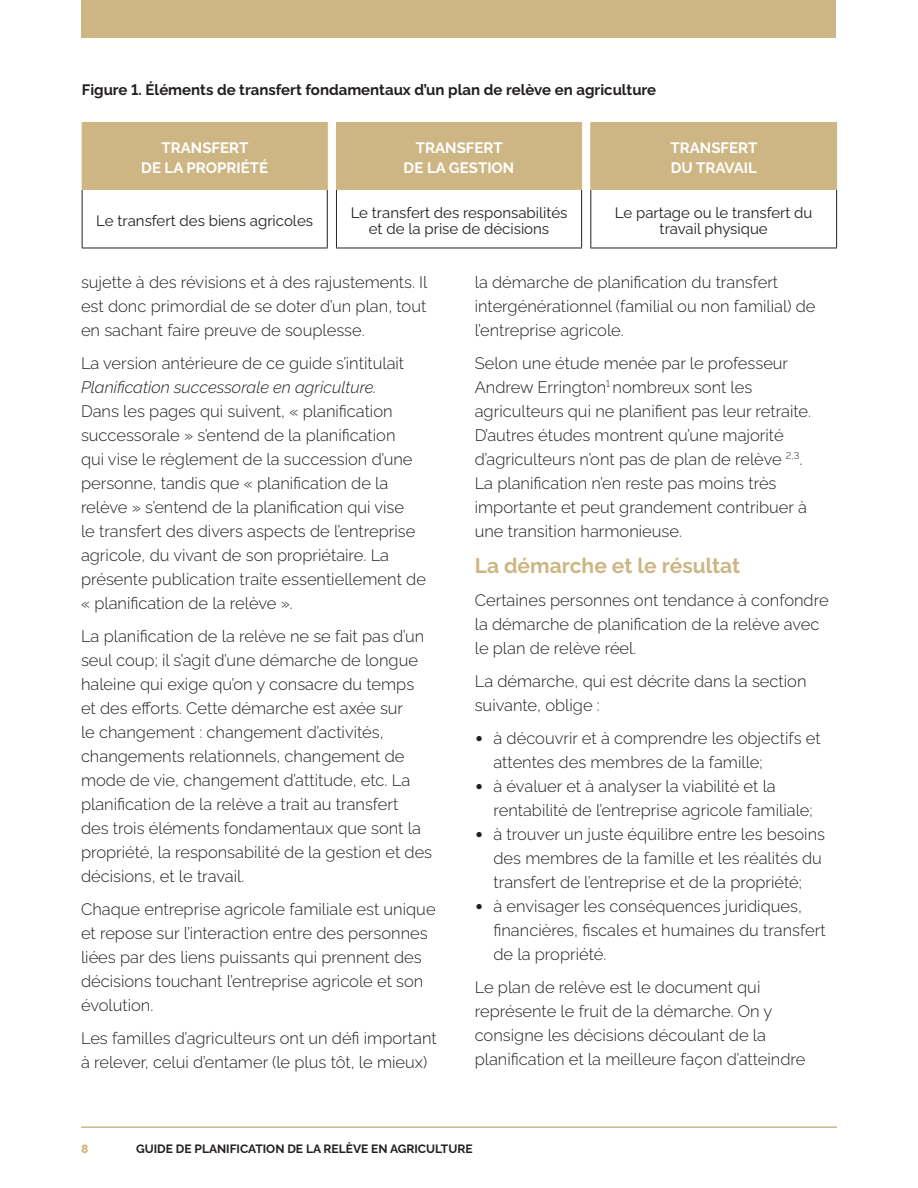
<style>
.page{position:relative;width:918px;height:1188px;background:#fff}
.page>*{position:absolute;margin:0;border:0;box-sizing:border-box;transform-origin:0 0}
._2019_Subheads_PN_45{font:700 21px "Algomabeta";color:#cdb684}
._2019_Text_style{font:300 16.5px/24px "Algomabeta";color:#231f20}
.t1{font:15px/16.5px "Algomabeta";color:#231f20;text-align:center}
._2019_Figure_Heads{font:700 15px "Algomabeta";color:#231f20}
.t2{font:700 15px/19.5px "Algomabeta";color:#fff;text-align:center}
.t3{font:700 12px "Algomabeta";color:#231f20}
.t4{font:800 12px "Algomabeta";color:#cdb684}
.s1{font-style:italic}
.s2{font-weight:800;font-size:24px}
</style>
<div class="page">
<div style="left:82px;top:0;width:754px;height:38px;background:#cdb684"></div>
<hr style="left:81px;top:1126px;width:756px;height:2px;background:#cdb684">
<div style="left:83px;top:123px;width:753px;height:66px;background:#cdb684"></div>
<hr style="left:327px;top:190px;width:1px;height:58px;background:#231f20">
<hr style="left:336px;top:190px;width:1px;height:58px;background:#231f20">
<hr style="left:581px;top:190px;width:1px;height:58px;background:#231f20">
<hr style="left:590px;top:190px;width:1px;height:58px;background:#231f20">
<hr style="left:82px;top:190px;width:1px;height:58px;background:#231f20">
<hr style="left:836px;top:190px;width:1px;height:58px;background:#231f20">
<hr style="left:82px;top:122px;width:246px;height:1px;background:#cdb684">
<hr style="left:82px;top:123px;width:1px;height:66px;background:#cdb684">
<hr style="left:327px;top:123px;width:1px;height:66px;background:#cdb684">
<hr style="left:336px;top:122px;width:246px;height:1px;background:#cdb684">
<hr style="left:336px;top:123px;width:1px;height:66px;background:#cdb684">
<hr style="left:581px;top:123px;width:1px;height:66px;background:#cdb684">
<hr style="left:82px;top:189px;width:246px;height:1px;background:#cdb684">
<hr style="left:336px;top:189px;width:246px;height:1px;background:#cdb684">
<hr style="left:590px;top:122px;width:247px;height:1px;background:#cdb684">
<hr style="left:590px;top:123px;width:1px;height:66px;background:#cdb684">
<hr style="left:836px;top:123px;width:1px;height:66px;background:#cdb684">
<hr style="left:590px;top:189px;width:247px;height:1px;background:#cdb684">
<hr style="left:82px;top:248px;width:246px;height:1px;background:#231f20">
<hr style="left:336px;top:248px;width:246px;height:1px;background:#231f20">
<hr style="left:590px;top:248px;width:247px;height:1px;background:#231f20">
<p class="_2019_Figure_Heads" style="left:82px;top:78px;width:576px">Figure 1. Éléments de transfert fondamentaux d’un plan de relève en agriculture</p>
<p class="t2" style="left:141px;top:137px;width:128px">TRANSFERT<br>DE LA PROPRIÉTÉ</p>
<p class="t2" style="left:404px;top:137px;width:112px">TRANSFERT<br>DE LA GESTION</p>
<p class="t2" style="left:671px;top:137px;width:88px;text-align:left">TRANSFERT<br>DU TRAVAIL</p>
<p class="t1" style="left:96px;top:211px;width:218px">Le transfert des biens agricoles</p>
<p class="t1" style="left:351px;top:202px;width:218px">Le transfert des responsabilités et de la prise de décisions</p>
<p class="t1" style="left:615px;top:202px;width:199px">Le partage ou le transfert du travail physique</p>
<p class="_2019_Text_style" style="left:81px;top:268px;width:348px;text-align:justify">sujette à des révisions et à des rajustements. Il est donc primordial de se doter d’un plan, tout en sachant faire preuve de souplesse.</p>
<p class="_2019_Text_style" style="left:81px;top:349px;width:346px">La version antérieure de ce guide s’intitulait <span class="s1">Planification successorale en agriculture.<br></span>Dans les pages qui suivent, « planification successorale » s’entend de la planification<br>qui vise le règlement de la succession d’une personne, tandis que « planification de la relève » s’entend de la planification qui vise<br>le transfert des divers aspects de l’entreprise agricole, du vivant de son propriétaire. La présente publication traite essentiellement de « planification de la relève ».</p>
<p class="_2019_Text_style" style="left:81px;top:622px;width:353px">La planification de la relève ne se fait pas d’un seul coup; il s’agit d’une démarche de longue haleine qui exige qu’on y consacre du temps et des efforts. Cette démarche est axée sur<br>le changement : changement d’activités, changements relationnels, changement de mode de vie, changement d’attitude, etc. La planification de la relève a trait au transfert<br>des trois éléments fondamentaux que sont la propriété, la responsabilité de la gestion et des décisions, et le travail.</p>
<p class="_2019_Text_style" style="left:81px;top:895px;width:356px">Chaque entreprise agricole familiale est unique et repose sur l’interaction entre des personnes liées par des liens puissants qui prennent des décisions touchant l’entreprise agricole et son évolution.</p>
<p class="_2019_Text_style" style="left:81px;top:1024px;width:357px">Les familles d’agriculteurs ont un défi important à relever, celui d’entamer (le plus tôt, le mieux)</p>
<p class="_2019_Text_style" style="left:475px;top:268px;width:342px">la démarche de planification du transfert intergénérationnel (familial ou non familial) de l’entreprise agricole.</p>
<p class="_2019_Text_style" style="left:475px;top:349px;width:338px">Selon une étude menée par le professeur Andrew Errington<sup>1</sup> nombreux sont les agriculteurs qui ne planifient pas leur retraite.<br>D’autres études montrent qu’une majorité d’agriculteurs n’ont pas de plan de relève <sup>2,3</sup>.<br>La planification n’en reste pas moins très importante et peut grandement contribuer à une transition harmonieuse.</p>
<h2 class="_2019_Subheads_PN_45" style="left:475px;top:549px;width:267px">La démarche et le résultat</h2>
<p class="_2019_Text_style" style="left:475px;top:586px;width:355px">Certaines personnes ont tendance à confondre la démarche de planification de la relève avec le plan de relève réel.</p>
<p class="_2019_Text_style" style="left:475px;top:667px;width:333px">La démarche, qui est décrite dans la section suivante, oblige :</p>
<p class="_2019_Text_style" style="left:494px;top:724px;width:329px;text-indent:-19px"><span class="s2">•</span> à découvrir et à comprendre les objectifs et attentes des membres de la famille;</p>
<p class="_2019_Text_style" style="left:494px;top:772px;width:321px;text-indent:-19px"><span class="s2">•</span> à évaluer et à analyser la viabilité et la rentabilité de l’entreprise agricole familiale;</p>
<p class="_2019_Text_style" style="left:494px;top:820px;width:333px;text-indent:-19px"><span class="s2">•</span> à trouver un juste équilibre entre les besoins des membres de la famille et les réalités du transfert de l’entreprise et de la propriété;</p>
<p class="_2019_Text_style" style="left:494px;top:892px;width:334px;text-indent:-19px"><span class="s2">•</span> à envisager les conséquences juridiques, financières, fiscales et humaines du transfert de la propriété.</p>
<p class="_2019_Text_style" style="left:475px;top:973px;width:332px">Le plan de relève est le document qui représente le fruit de la démarche. On y consigne les décisions découlant de la planification et la meilleure façon d’atteindre</p>
<p class="t4" style="left:81px;top:1140px;width:9px">8</p>
<p class="t3" style="left:136px;top:1140px;width:338px">GUIDE DE PLANIFICATION DE LA RELÈVE EN AGRICULTURE</p>
</div>
